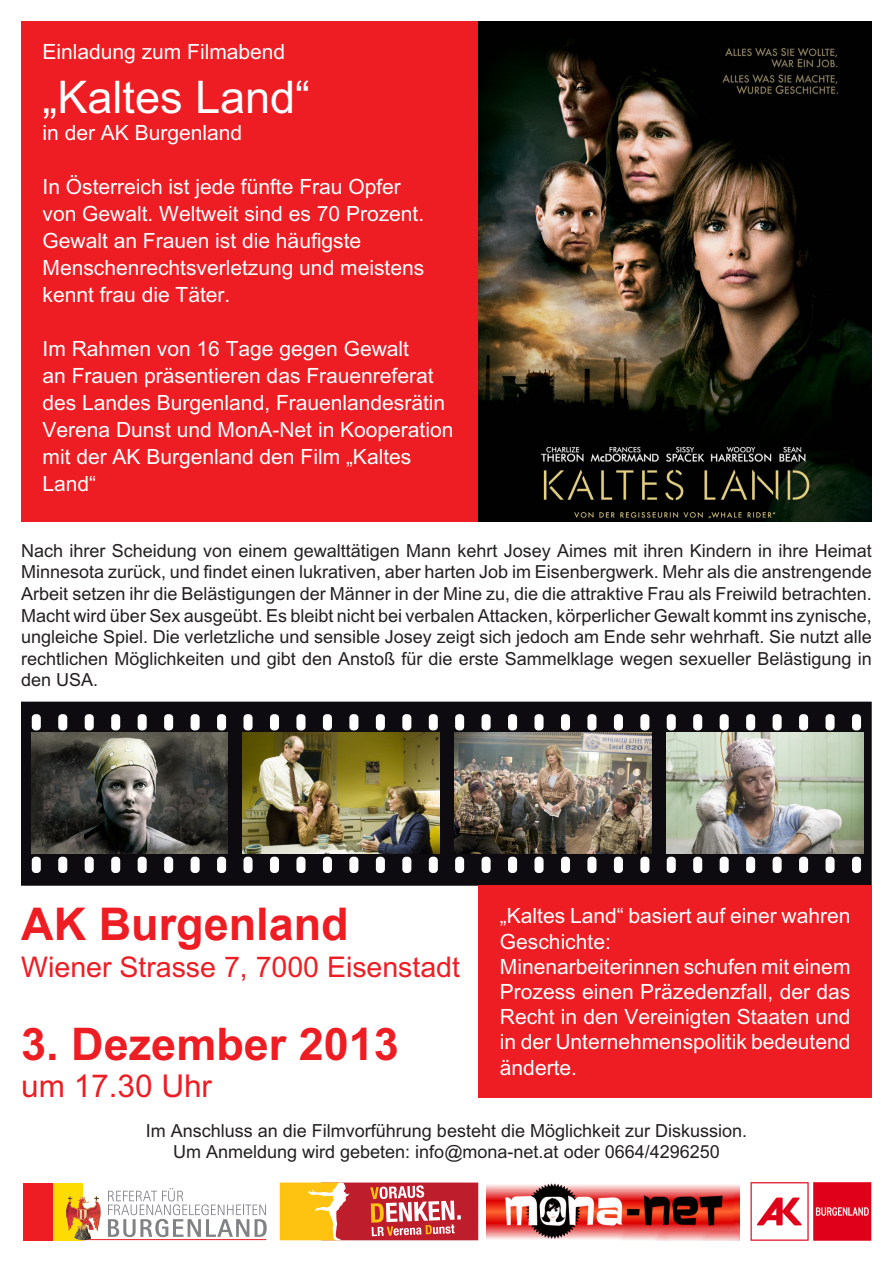
<style>
.page{position:relative;width:893px;height:1263px;background:#fff}
.page>*{position:absolute;margin:0;border:0;box-sizing:border-box;transform-origin:0 0}
.Normal__Web{font:700 45px "Arial";color:#ee1d23}
.t1{font:45px "M Arial";color:#fff}
.Normal__Web-2{font:700 45px "Arial";color:#ee1d23}
.Normal__Web-3{font:31.5px "M Arial";color:#ee1d23}
.Normal__Web-4{font:28.5px "M Arial";color:#ee1d23}
.Normal__Web-5{font:21px/27px "M Arial";color:#fff}
.Normal__Web-6{font:18px/21.6px "M Arial";color:#231f20;text-align:justify}
</style>
<div class="page">
<div style="left:21px;top:21px;width:458px;height:500px;background:#ee1d23"></div>
<img style="left:478px;top:21px;width:394px;height:500px">
<svg style="left:21px;top:702px;width:851px;height:184px;background:#322f33"></svg>
<img style="left:31px;top:733px;width:197px;height:121px">
<img style="left:243px;top:733px;width:197px;height:121px">
<img style="left:454px;top:733px;width:197px;height:121px">
<img style="left:666px;top:733px;width:197px;height:121px">
<div style="left:321px;top:1182px;width:157px;height:58px;background:#be1d2c"></div>
<svg style="left:370px;top:1185px;width:91px;height:51px"></svg>
<svg style="left:280px;top:1182px;width:69px;height:58px;background:#f5b536"></svg>
<img style="left:487px;top:1183px;width:253px;height:57px">
<img style="left:750px;top:1182px;width:122px;height:59px">
<hr style="left:24px;top:1239px;width:242px;height:1px;background:#ee1d23">
<div style="left:24px;top:1183px;width:29px;height:57px;background:#ee1d23"></div>
<svg style="left:53px;top:1183px;width:30px;height:57px;background:#eebd11"></svg>
<img style="left:68px;top:1196px;width:31px;height:12px">
<svg style="left:108px;top:1188px;width:159px;height:49px"></svg>
<div style="left:479px;top:885px;width:393px;height:213px;background:#ee1d23"></div>
<p class="Normal__Web-5" style="left:43px;top:38px;width:244px">Einladung zum Filmabend</p>
<p class="t1" style="left:43px;top:72px;width:269px">„Kaltes Land“</p>
<p class="Normal__Web-5" style="left:43px;top:119px;width:201px">in der AK Burgenland</p>
<p class="Normal__Web-5" style="left:43px;top:173px;width:383px">In Österreich ist jede fünfte Frau Opfer von Gewalt. Weltweit sind es 70 Prozent.<br>Gewalt an Frauen ist die häufigste Menschenrechtsverletzung und meistens kennt frau die Täter.</p>
<p class="Normal__Web-5" style="left:43px;top:335px;width:412px">Im Rahmen von 16 Tage gegen Gewalt<br>an Frauen präsentieren das Frauenreferat des Landes Burgenland, Frauenlandesrätin Verena Dunst und MonA-Net in Kooperation mit der AK Burgenland den Film „Kaltes Land“</p>
<p class="Normal__Web-6" style="left:21px;top:540px;width:852px">Nach ihrer Scheidung von einem gewalttätigen Mann kehrt Josey Aimes mit ihren Kindern in ihre Heimat Minnesota zurück, und findet einen lukrativen, aber harten Job im Eisenbergwerk. Mehr als die anstrengende Arbeit setzen ihr die Belästigungen der Männer in der Mine zu, die die attraktive Frau als Freiwild betrachten.<br>Macht wird über Sex ausgeübt. Es bleibt nicht bei verbalen Attacken, körperlicher Gewalt kommt ins zynische, ungleiche Spiel. Die verletzliche und sensible Josey zeigt sich jedoch am Ende sehr wehrhaft. Sie nutzt alle rechtlichen Möglichkeiten und gibt den Anstoß für die erste Sammelklage wegen sexueller Belästigung in den USA.</p>
<p class="Normal__Web-2" style="left:21px;top:894px;width:329px">AK Burgenland</p>
<p class="Normal__Web-4" style="left:21px;top:951px;width:440px">Wiener Strasse 7, 7000 Eisenstadt</p>
<p class="Normal__Web-5" style="left:500px;top:903px;width:352px;line-height:25.2px">„Kaltes Land“ basiert auf einer wahren<br>Geschichte:</p>
<p class="Normal__Web-5" style="left:500px;top:954px;width:352px;line-height:25.2px;text-align:justify">Minenarbeiterinnen schufen mit einem Prozess einen Präzedenzfall, der das Recht in den Vereinigten Staaten und in der Unternehmenspolitik bedeutend änderte.</p>
<p class="Normal__Web" style="left:21px;top:1018px;width:379px">3. Dezember 2013</p>
<p class="Normal__Web-3" style="left:21px;top:1068px;width:192px">um 17.30 Uhr</p>
<p class="Normal__Web-6" style="left:146px;top:1119px;width:603px">Im Anschluss an die Filmvorführung besteht die Möglichkeit zur Diskussion.</p>
<p class="Normal__Web-6" style="left:173px;top:1141px;width:548px">Um Anmeldung wird gebeten: info@mona-net.at oder 0664/4296250</p>
</div>
